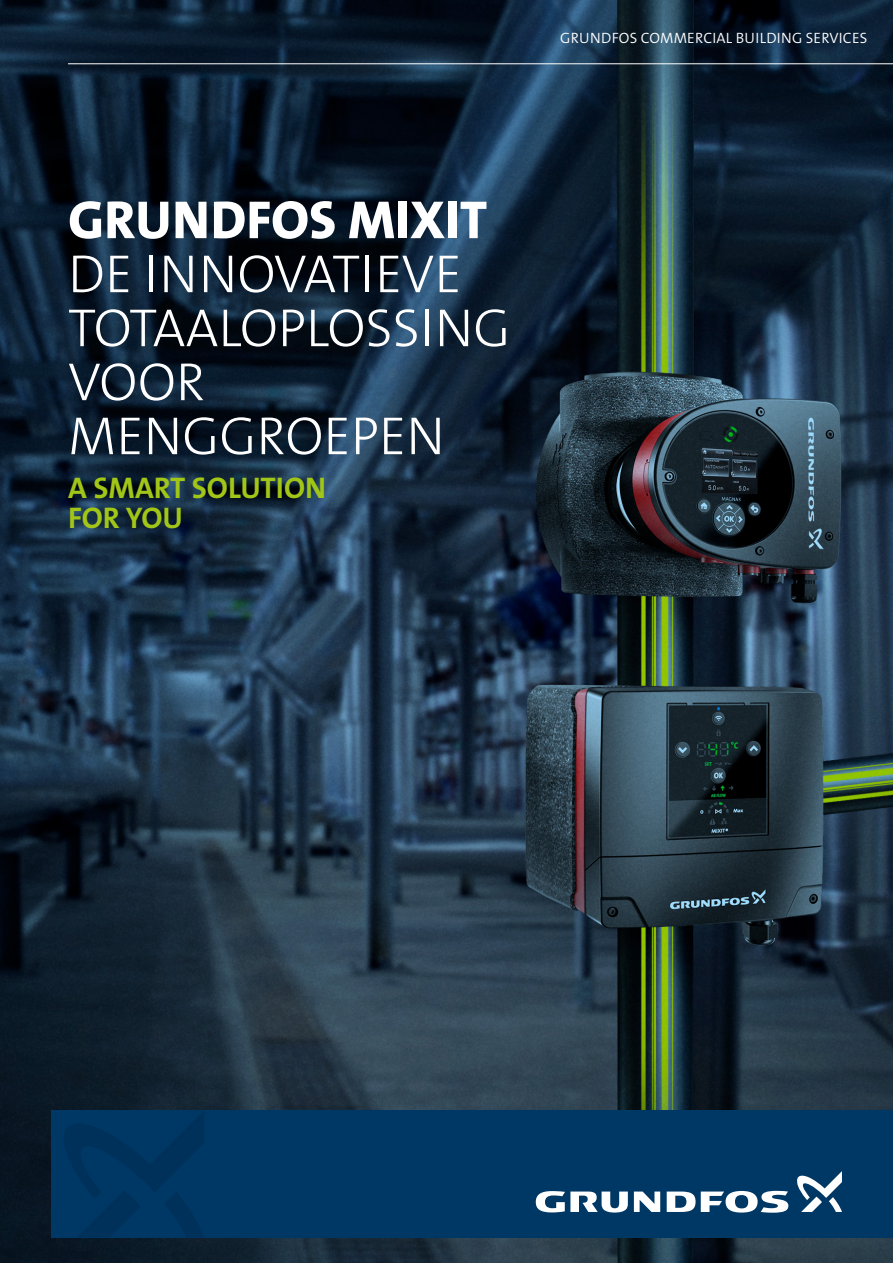
<style>
.page{position:relative;width:893px;height:1263px;background:#fff}
.page>*{position:absolute;margin:0;border:0;box-sizing:border-box;transform-origin:0 0}
.t1{font:54px/54px "Grundfos The Sans V2 OT 3 L";color:#fff}
.t2{font:54px "Grundfos The Sans V2 OT 8 XB";color:#fff}
.t3{font:30px/30px "Grundfos The Sans V2 OT 7 B";color:#a2c617}
.t4{font:15px "Grundfos The Sans V2 OT 4 SL";letter-spacing:.015em;color:#fff}
</style>
<div class="page">
<img style="left:0;top:0;width:893px;height:1263px">
<hr style="left:68px;top:63px;width:825px;height:1px;background:#fff">
<div style="left:51px;top:1110px;width:842px;height:127px;background:#003865"></div>
<svg style="left:634px;top:1191px;width:26px;height:21px"></svg>
<svg style="left:536px;top:1191px;width:92px;height:21px"></svg>
<svg style="left:667px;top:1191px;width:121px;height:22px"></svg>
<svg style="left:797px;top:1171px;width:45px;height:41px"></svg>
<p class="t4" style="left:560px;top:28px;width:309px">GRUNDFOS COMMERCIAL BUILDING SERVICES</p>
<p class="t2" style="left:68px;top:185px;width:421px">GRUNDFOS MIXIT</p>
<p class="t1" style="left:68px;top:247px;width:444px">DE INNOVATIEVE<br>TOTAALOPLOSSING<br>VOOR<br>MENGGROEPEN</p>
<p class="t3" style="left:68px;top:473px;width:260px">A SMART SOLUTION<br>FOR YOU</p>
</div>
